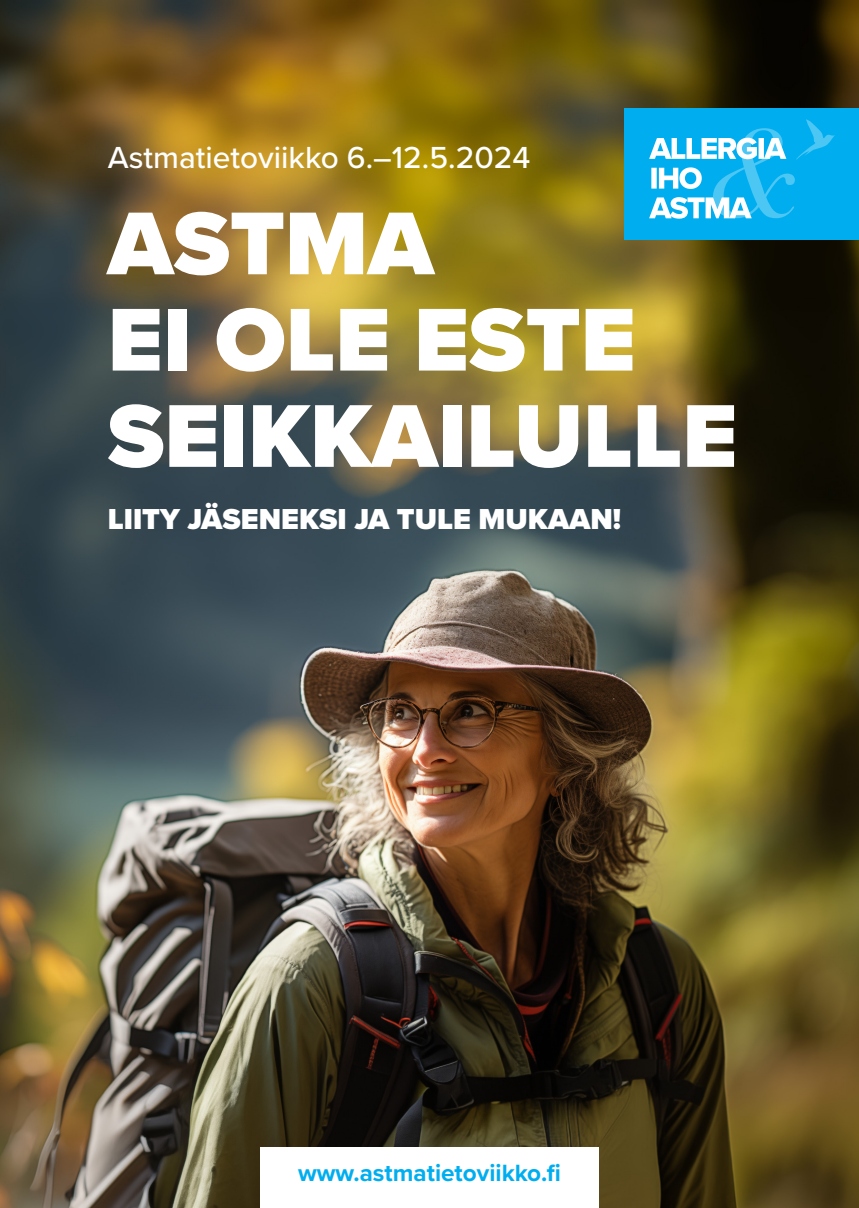
<style>
.page{position:relative;width:859px;height:1208px;background:#fff}
.page>*{position:absolute;margin:0;border:0;box-sizing:border-box;transform-origin:0 0}
.t1{font:900 92.4px "Proxima Nova";color:#fff}
.t2{font:500 31.6px "Proxima Nova";color:#fff}
.t3{font:900 29.9px "Proxima Nova";color:#fff}
.t4{font:700 24.4px "Proxima Nova";color:#00aeef}
</style>
<div class="page">
<img style="left:0;top:0;width:859px;height:1208px">
<div style="left:260px;top:1147px;width:339px;height:61px;background:#fff"></div>
<div style="left:625px;top:108px;width:234px;height:131px;background:#00aeef"></div>
<svg style="left:649px;top:119px;width:186px;height:100px"></svg>
<p class="t2" style="left:108px;top:133px;width:424px">Astmatietoviikko 6.–12.5.2024</p>
<p class="t1" style="left:108px;top:174px;width:327px">ASTMA</p>
<p class="t1" style="left:108px;top:271px;width:529px">EI OLE ESTE</p>
<p class="t1" style="left:108px;top:367px;width:631px">SEIKKAILULLE</p>
<p class="t3" style="left:108px;top:497px;width:515px">LIITY JÄSENEKSI JA TULE MUKAAN!</p>
<p class="t4" style="left:298px;top:1155px;width:264px">www.astmatietoviikko.fi</p>
</div>
